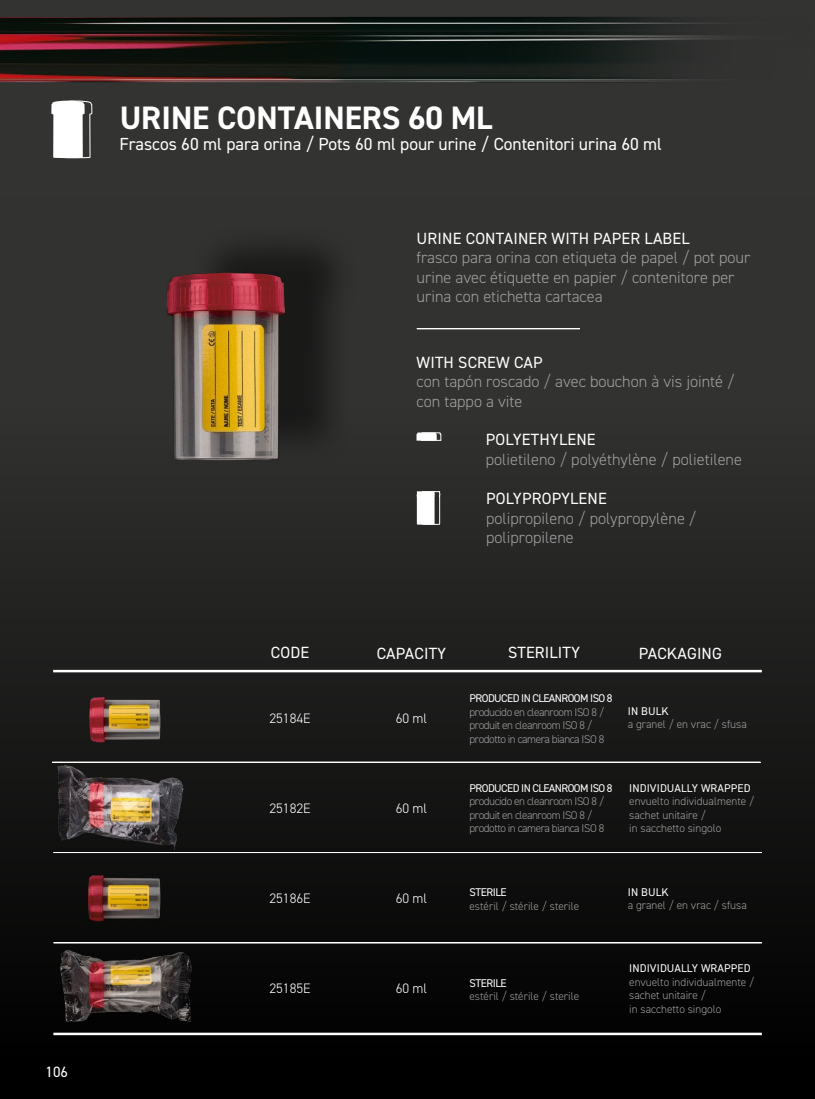
<style>
.page{position:relative;width:815px;height:1099px;background:#fff}
.page>*{position:absolute;margin:0;border:0;box-sizing:border-box;transform-origin:0 0}
.t1{font:700 32.5px "DIN2014";color:#fff}
.t2{font:17.5px "DIN2014";color:#fff}
.t3{font:300 16.25px/19.5px "DIN2014";color:#a1a1a1}
.t4{font:16.25px "DIN2014";letter-spacing:.01em;color:#fff}
.t5{font:15px "DIN2014";color:#fff}
.t6{font:300 13.75px "DIN2014";color:#fff}
.t7{font:300 11.25px/13.5px "DIN2014";color:#a1a1a1}
.t8{font:300 11.25px/13.5px "DIN2014";letter-spacing:-.04em;color:#a1a1a1}
.t9{font:11.25px "DIN2014";letter-spacing:-.04em;color:#fff}
.t10{font:11.25px "DIN2014";letter-spacing:.01em;color:#fff}
</style>
<div class="page">
<svg style="left:0;top:0;width:815px;height:197px;background:#2e2c2b"></svg>
<div style="left:0;top:197px;width:815px;height:901px;background:linear-gradient(to bottom,#3b3b3a,#020202)"></div>
<img style="left:50px;top:677px;width:148px;height:79px">
<img style="left:53px;top:859px;width:149px;height:77px">
<img style="left:39px;top:762px;width:148px;height:91px">
<img style="left:46px;top:948px;width:176px;height:79px">
<hr style="left:52px;top:762px;width:709px;height:1px;background:#fff">
<hr style="left:54px;top:942px;width:708px;height:1px;background:#fff">
<hr style="left:54px;top:852px;width:708px;height:1px;background:#fff">
<hr style="left:53px;top:670px;width:709px;height:2px;background:#fff">
<hr style="left:53px;top:1032px;width:709px;height:3px;background:#fff">
<img style="left:46px;top:150px;width:369px;height:429px">
<hr style="left:417px;top:328px;width:163px;height:1px;background:#fff">
<svg style="left:51px;top:100px;width:42px;height:58px"></svg>
<svg style="left:416px;top:491px;width:27px;height:34px"></svg>
<svg style="left:416px;top:432px;width:25px;height:9px"></svg>
<p class="t5" style="left:46px;top:1062px;width:24px">106</p>
<h1 class="t1" style="left:120px;top:96px;width:374px">URINE CONTAINERS 60 ML</h1>
<p class="t2" style="left:120px;top:133px;width:544px">Frascos 60 ml para orina / Pots 60 ml pour urine / Contenitori urina 60 ml</p>
<p class="t4" style="left:417px;top:228px;width:274px">URINE CONTAINER WITH PAPER LABEL</p>
<p class="t3" style="left:416px;top:248px;width:335px">frasco para orina con etiqueta de papel / pot pour urine avec étiquette en papier / contenitore per urina con etichetta cartacea</p>
<p class="t4" style="left:417px;top:352px;width:128px">WITH SCREW CAP</p>
<p class="t3" style="left:416px;top:372px;width:320px">con tapón roscado / avec bouchon à vis jointé / con tappo a vite</p>
<p class="t4" style="left:486px;top:429px;width:111px">POLYETHYLENE</p>
<p class="t3" style="left:486px;top:449px;width:258px">polietileno / polyéthylène / polietilene</p>
<p class="t4" style="left:486px;top:488px;width:122px">POLYPROPYLENE</p>
<p class="t3" style="left:486px;top:508px;width:212px">polipropileno / polypropylène / polipropilene</p>
<p class="t4" style="left:271px;top:642px;width:40px">CODE</p>
<p class="t4" style="left:377px;top:642px;width:71px">CAPACITY</p>
<p class="t4" style="left:508px;top:642px;width:73px">STERILITY</p>
<p class="t4" style="left:639px;top:642px;width:85px">PACKAGING</p>
<p class="t6" style="left:269px;top:709px;width:43px">25184E</p>
<p class="t6" style="left:396px;top:709px;width:33px">60 ml</p>
<p class="t9" style="left:470px;top:691px;width:144px">PRODUCED IN CLEANROOM ISO 8</p>
<p class="t8" style="left:470px;top:705px;width:136px">producido en cleanroom ISO 8 / produit en cleanroom ISO 8 / prodotto in camera bianca ISO 8</p>
<p class="t9" style="left:628px;top:704px;width:42px">IN BULK</p>
<p class="t7" style="left:628px;top:717px;width:120px">a granel / en vrac / sfusa</p>
<p class="t6" style="left:269px;top:800px;width:43px">25182E</p>
<p class="t6" style="left:396px;top:800px;width:33px">60 ml</p>
<p class="t9" style="left:470px;top:781px;width:144px">PRODUCED IN CLEANROOM ISO 8</p>
<p class="t8" style="left:470px;top:794px;width:136px">producido en cleanroom ISO 8 / produit en cleanroom ISO 8 / prodotto in camera bianca ISO 8</p>
<p class="t10" style="left:629px;top:781px;width:123px">INDIVIDUALLY WRAPPED</p>
<p class="t7" style="left:629px;top:794px;width:127px">envuelto individualmente / sachet unitaire /<br>in sacchetto singolo</p>
<p class="t6" style="left:269px;top:890px;width:43px">25186E</p>
<p class="t6" style="left:396px;top:890px;width:33px">60 ml</p>
<p class="t9" style="left:470px;top:885px;width:39px">STERILE</p>
<p class="t7" style="left:470px;top:899px;width:111px">estéril / stérile / sterile</p>
<p class="t9" style="left:628px;top:884px;width:42px">IN BULK</p>
<p class="t7" style="left:628px;top:898px;width:120px">a granel / en vrac / sfusa</p>
<p class="t6" style="left:269px;top:980px;width:43px">25185E</p>
<p class="t6" style="left:396px;top:980px;width:33px">60 ml</p>
<p class="t9" style="left:470px;top:975px;width:39px">STERILE</p>
<p class="t7" style="left:470px;top:989px;width:111px">estéril / stérile / sterile</p>
<p class="t10" style="left:629px;top:961px;width:123px">INDIVIDUALLY WRAPPED</p>
<p class="t7" style="left:629px;top:974px;width:127px">envuelto individualmente / sachet unitaire /<br>in sacchetto singolo</p>
</div>
